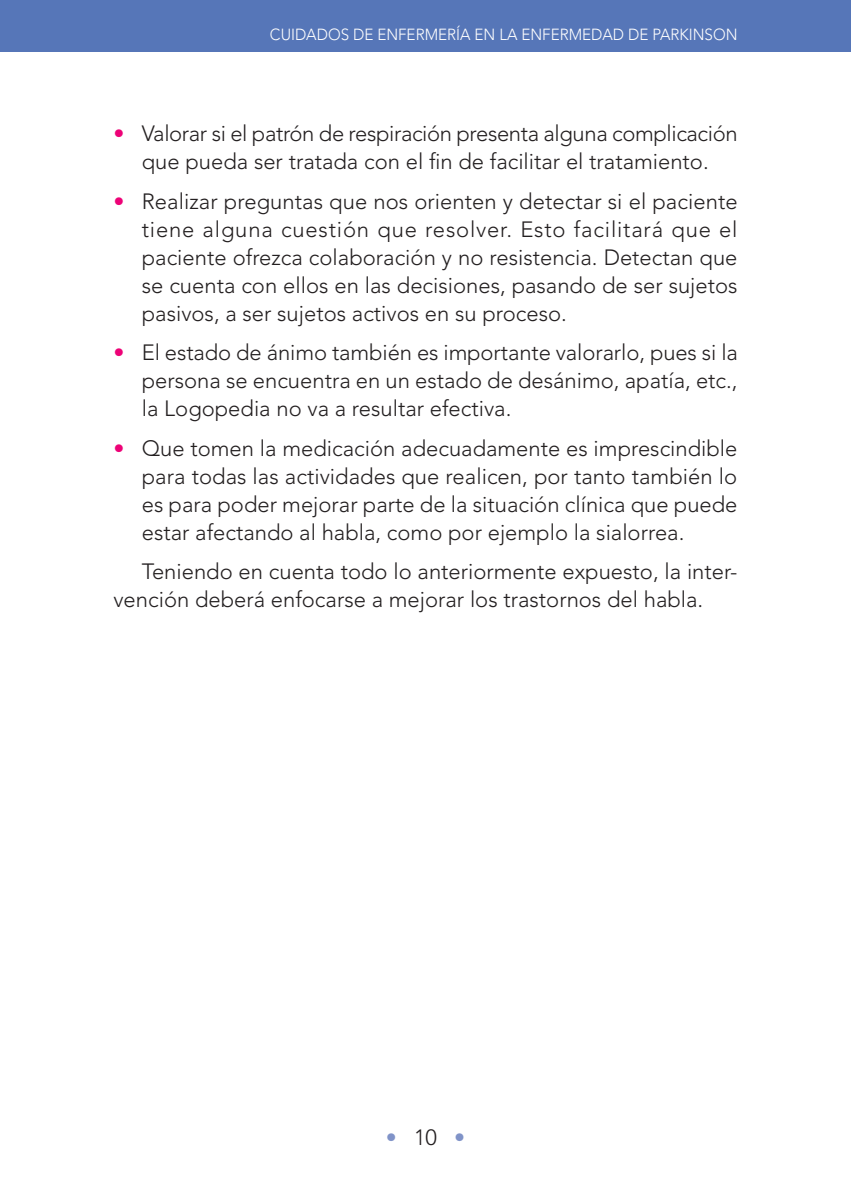
<style>
.page{position:relative;width:851px;height:1191px;background:#fff}
.page>*{position:absolute;margin:0;border:0;box-sizing:border-box;transform-origin:0 0}
.t1{font:300 22px/28px "Avenir LT Std";color:#231f20;text-align:justify}
.t2{font:300 22px "Avenir LT Std";color:#8093c8}
.t3{font:300 16px "Avenir LT Std";color:#fff;scale:.95 1}
.s1{font-weight:500;color:#ed0277}
.s2{color:#231f20}
</style>
<div class="page">
<div style="left:0;top:0;width:850px;height:51px;background:#5676b8"></div>
<hr style="left:850px;top:0;width:1px;height:51px;background:#ed0277">
<p class="t3" style="left:270px;top:26px;width:493px">CUIDADOS DE ENFERMERÍA EN LA ENFERMEDAD DE PARKINSON</p>
<p class="t1" style="left:113px;top:120px;width:625px;text-align:center"><span class="s1">•</span> Valorar si el patrón de respiración presenta alguna complicación que pueda ser tratada con el fin de facilitar el tratamiento.</p>
<p class="t1" style="left:142px;top:187px;width:597px;text-indent:-28px"><span class="s1">•</span> Realizar preguntas que nos orienten y detectar si el paciente tiene alguna cuestión que resolver. Esto facilitará que el paciente ofrezca colaboración y no resistencia. Detectan que se cuenta con ellos en las decisiones, pasando de ser sujetos pasivos, a ser sujetos activos en su proceso.</p>
<p class="t1" style="left:142px;top:339px;width:597px;text-indent:-28px"><span class="s1">•</span> El estado de ánimo también es importante valorarlo, pues si la persona se encuentra en un estado de desánimo, apatía, etc., la Logopedia no va a resultar efectiva.</p>
<p class="t1" style="left:142px;top:434px;width:597px;text-indent:-28px"><span class="s1">•</span> Que tomen la medicación adecuadamente es imprescindible para todas las actividades que realicen, por tanto también lo es para poder mejorar parte de la situación clínica que puede estar afectando al habla, como por ejemplo la sialorrea.</p>
<p class="t1" style="left:113px;top:557px;width:625px;text-indent:28px">Teniendo en cuenta todo lo anteriormente expuesto, la inter&shy;vención deberá enfocarse a mejorar los trastornos del habla.</p>
<p class="t2" style="left:386px;top:1124px;width:81px">• <span class="s2">10</span> •</p>
</div>
